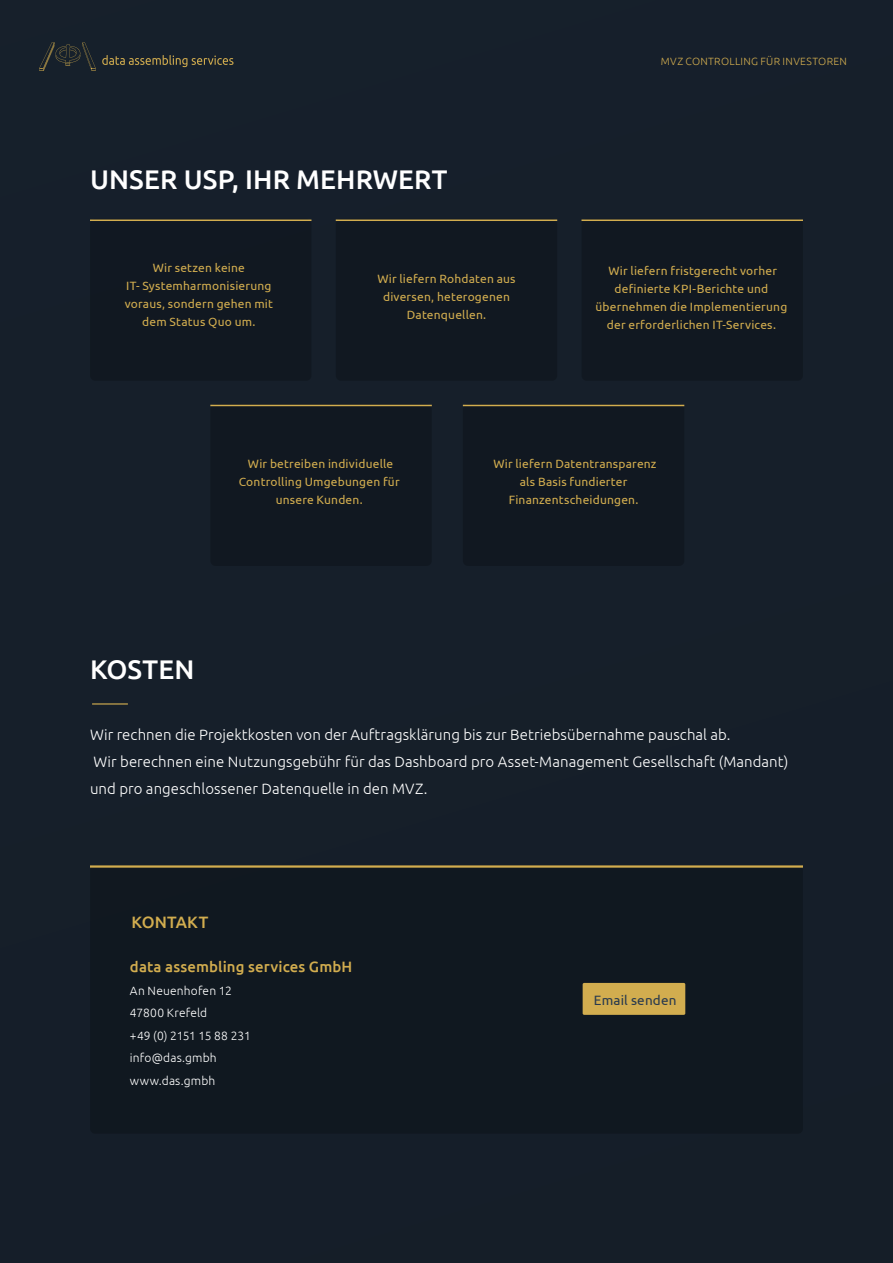
<style>
.page{position:relative;width:893px;height:1263px;background:#161f2a}
.page>*{position:absolute;margin:0;border:0;box-sizing:border-box;transform-origin:0 0}
.t1{font:500 27px "Ubuntu";letter-spacing:.005em;color:#fff}
.t2{font:500 16.5px "Ubuntu";letter-spacing:.01em;color:#d2ad4f}
.P-Fließtext_groß{font:300 15px/27px "Ubuntu";letter-spacing:.005em;color:#fff}
.P-Fließtext{font:500 15px "Ubuntu";letter-spacing:.005em;color:#d2ad4f}
.P-Fließtext-2{font:13.5px "Ubuntu";letter-spacing:.01em;color:#293a4e}
.P-Boxen{font:12px/18px "Ubuntu";letter-spacing:.015em;color:#d2ad4f;text-align:center}
.P-Fließtext-3{font:300 12px "Ubuntu";letter-spacing:.01em;color:#fff}
.P-Fließtext-4{font:300 12px "Ubuntu";letter-spacing:-.025em;color:#fff}
.t3{font:300 10.5px "Ubuntu";letter-spacing:.03em;color:#d2ad4f}
</style>
<div class="page">
<svg style="left:39px;top:42px;width:194px;height:29px"></svg>
<hr style="left:92px;top:703px;width:36px;height:1px;background:#d2ad4f">
<div style="left:90px;top:865px;width:713px;height:269px;background:#101820;border-radius:5px"></div>
<div style="left:90px;top:219px;width:221px;height:162px;background:#111821;border-radius:5px"></div>
<div style="left:210px;top:404px;width:222px;height:162px;background:#111821;border-radius:5px"></div>
<div style="left:336px;top:219px;width:221px;height:162px;background:#111821;border-radius:5px"></div>
<div style="left:463px;top:404px;width:221px;height:162px;background:#111821;border-radius:5px"></div>
<div style="left:581px;top:219px;width:222px;height:162px;background:#111821;border-radius:5px"></div>
<hr style="left:90px;top:865px;width:713px;height:3px;background:#d2ad4f">
<hr style="left:90px;top:219px;width:221px;height:2px;background:#d2ad4f">
<hr style="left:210px;top:405px;width:222px;height:1px;background:#d2ad4f">
<hr style="left:336px;top:219px;width:221px;height:2px;background:#d2ad4f">
<hr style="left:463px;top:405px;width:221px;height:1px;background:#d2ad4f">
<hr style="left:581px;top:219px;width:222px;height:2px;background:#d2ad4f">
<div style="left:583px;top:983px;width:102px;height:32px;background:#d2ad4f;border-radius:2px"></div>
<h2 class="t1" style="left:90px;top:162px;width:359px">UNSER USP, IHR MEHRWERT</h2>
<p class="P-Boxen" style="left:125px;top:258px;width:150px">Wir setzen keine<br>IT- Systemharmonisierung voraus, sondern gehen mit dem Status Quo um.</p>
<p class="P-Boxen" style="left:377px;top:269px;width:140px">Wir liefern Rohdaten aus diversen, heterogenen<br>Datenquellen.</p>
<p class="t3" style="left:661px;top:55px;width:188px">MVZ CONTROLLING FÜR INVESTOREN</p>
<p class="P-Boxen" style="left:595px;top:261px;width:193px">Wir liefern fristgerecht vorher definierte KPI-Berichte und übernehmen die Implementierung der erforderlichen IT-Services.</p>
<p class="P-Boxen" style="left:239px;top:454px;width:162px">Wir betreiben individuelle<br>Controlling Umgebungen für unsere Kunden.</p>
<h2 class="t1" style="left:90px;top:652px;width:106px">KOSTEN</h2>
<p class="P-Boxen" style="left:493px;top:454px;width:165px">Wir liefern Datentransparenz als Basis fundierter<br>Finanzentscheidungen.</p>
<p class="P-Fließtext_groß" style="left:90px;top:721px;width:642px">Wir rechnen die Projektkosten von der Auftragsklärung bis zur Betriebsübernahme pauschal ab.</p>
<p class="P-Fließtext_groß" style="left:90px;top:748px;width:700px">Wir berechnen eine Nutzungsgebühr für das Dashboard pro Asset-Management Gesellschaft (Mandant) und pro angeschlossener Datenquelle in den MVZ.</p>
<h3 class="t2" style="left:131px;top:911px;width:78px">KONTAKT</h3>
<p class="P-Fließtext" style="left:130px;top:957px;width:224px">data assembling services GmbH</p>
<p class="P-Fließtext-3" style="left:130px;top:983px;width:103px">An Neuenhofen 12</p>
<p class="P-Fließtext-3" style="left:130px;top:1006px;width:79px">47800 Krefeld</p>
<p class="P-Fließtext-4" style="left:130px;top:1028px;width:122px">+49 (0) 2151 15 88 231</p>
<p class="P-Fließtext-3" style="left:130px;top:1051px;width:88px">info@das.gmbh</p>
<p class="P-Fließtext-3" style="left:130px;top:1073px;width:87px">www.das.gmbh</p>
<p class="P-Fließtext-2" style="left:594px;top:991px;width:84px">Email senden</p>
</div>
